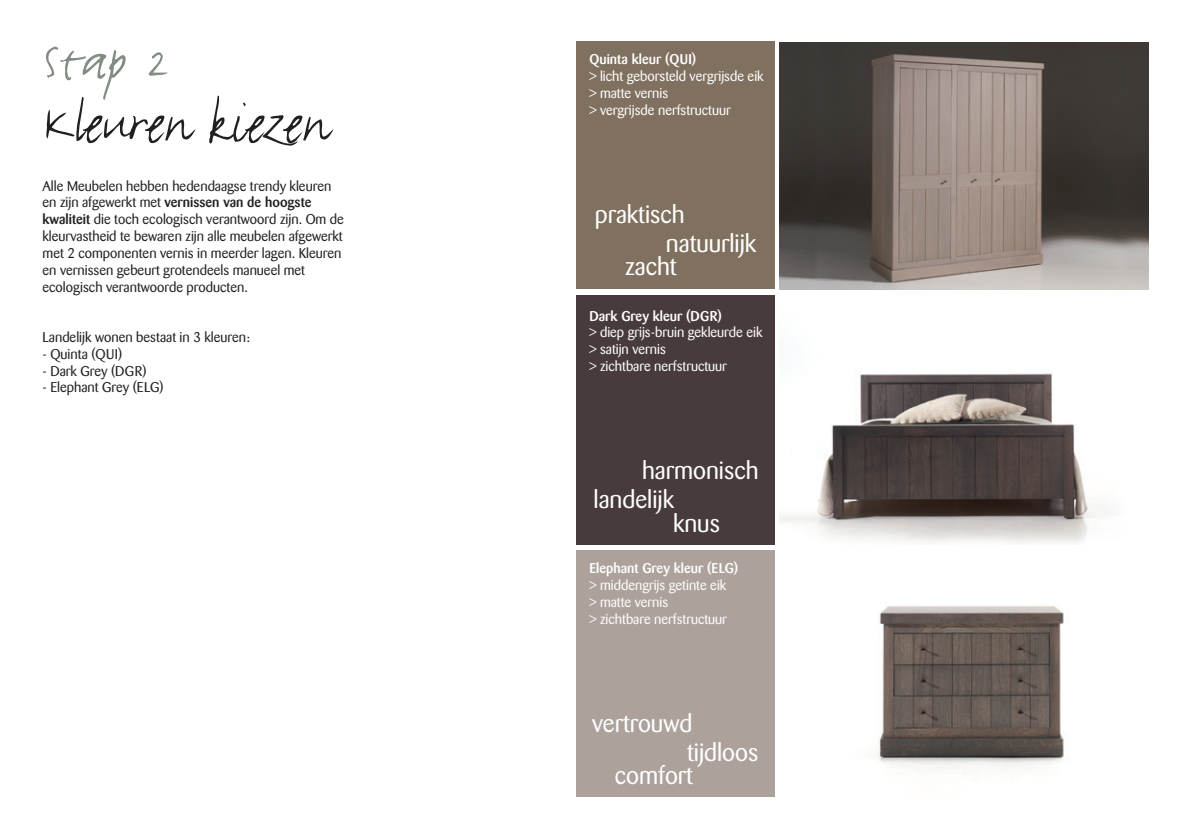
<style>
.page{position:relative;width:1191px;height:840px;background:#fff}
.page>*{position:absolute;margin:0;border:0;box-sizing:border-box;transform-origin:0 0}
.t1{font:62.4px "FF Justlefthand";color:#231f20}
.t2{font:62.4px "FF Justlefthand";color:#828c82}
.t3{font:24.8px "Barmeno";color:#fff}
.t4{font:14px/16.8px "Barmeno";color:#231f20}
.t5{font:14px/16.8px "Barmeno";color:#fff}
.t6{font:500 14px "Barmeno";color:#fff}
.s1{font-weight:500}
</style>
<div class="page">
<img style="left:873px;top:606px;width:191px;height:174px">
<img style="left:780px;top:43px;width:368px;height:246px">
<img style="left:780px;top:373px;width:333px;height:170px">
<div style="left:576px;top:550px;width:198px;height:247px;background:#aca19b"></div>
<div style="left:576px;top:41px;width:198px;height:248px;background:#80705f"></div>
<div style="left:576px;top:295px;width:198px;height:249px;background:#473c3b"></div>
<h1 class="t2" style="left:43px;top:21px;width:128px">Stap 2</h1>
<h1 class="t1" style="left:43px;top:84px;width:288px">Kleuren kiezen</h1>
<p class="t4" style="left:43px;top:177px;width:303px">Alle Meubelen hebben hedendaagse trendy kleuren en zijn afgewerkt met <span class="s1">vernissen van de hoogste kwaliteit</span> die toch ecologisch verantwoord zijn. Om de kleurvastheid te bewaren zijn alle meubelen afgewerkt met 2 componenten vernis in meerder lagen. Kleuren en vernissen gebeurt grotendeels manueel met ecologisch verantwoorde producten.</p>
<p class="t4" style="left:43px;top:329px;width:209px">Landelijk wonen bestaat in 3 kleuren:</p>
<p class="t4" style="left:43px;top:345px;width:81px">- Quinta (QUI)</p>
<p class="t4" style="left:43px;top:362px;width:105px">- Dark Grey (DGR)</p>
<p class="t4" style="left:43px;top:379px;width:123px">- Elephant Grey (ELG)</p>
<p class="t6" style="left:589px;top:51px;width:108px">Quinta kleur (QUI)</p>
<p class="t5" style="left:589px;top:68px;width:176px">&gt; licht geborsteld vergrijsde eik &gt; matte vernis<br>&gt; vergrijsde nerfstructuur</p>
<h2 class="t3" style="left:595px;top:200px;width:91px">praktisch</h2>
<h2 class="t3" style="left:666px;top:229px;width:92px">natuurlijk</h2>
<h2 class="t3" style="left:625px;top:252px;width:53px">zacht</h2>
<p class="t6" style="left:589px;top:307px;width:134px">Dark Grey kleur (DGR)</p>
<p class="t5" style="left:589px;top:324px;width:174px">&gt; diep grijs-bruin gekleurde eik &gt; satijn vernis<br>&gt; zichtbare nerfstructuur</p>
<h2 class="t3" style="left:642px;top:456px;width:118px">harmonisch</h2>
<h2 class="t3" style="left:593px;top:484px;width:82px">landelijk</h2>
<h2 class="t3" style="left:673px;top:508px;width:48px">knus</h2>
<p class="t6" style="left:589px;top:560px;width:150px">Elephant Grey kleur (ELG)</p>
<p class="t5" style="left:589px;top:576px;width:139px">&gt; middengrijs getinte eik &gt; matte vernis<br>&gt; zichtbare nerfstructuur</p>
<h2 class="t3" style="left:592px;top:708px;width:102px">vertrouwd</h2>
<h2 class="t3" style="left:687px;top:737px;width:73px">tijdloos</h2>
<h2 class="t3" style="left:615px;top:761px;width:79px">comfort</h2>
</div>
